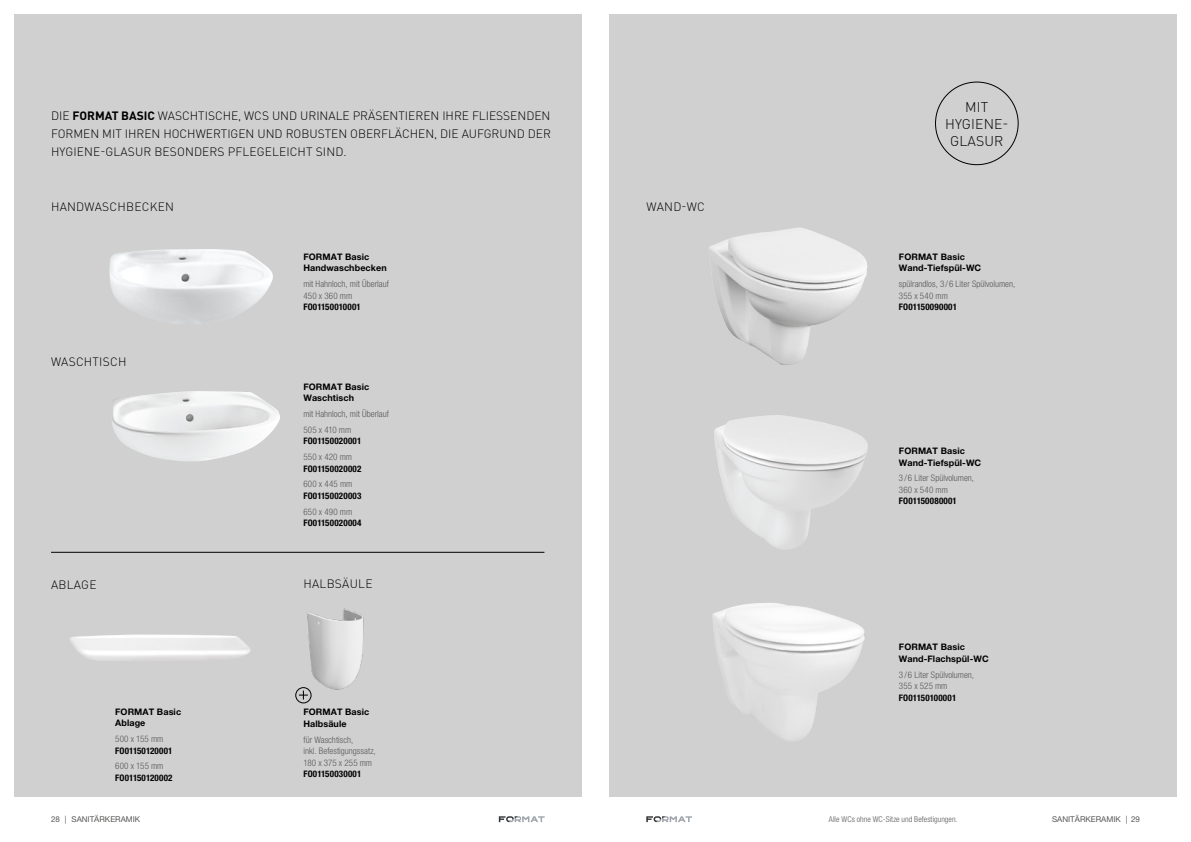
<style>
.page{position:relative;width:1191px;height:842px;background:#fff}
.page>*{position:absolute;margin:0;border:0;box-sizing:border-box;transform-origin:0 0}
.t1{font:300 14px/16.8px "DIN Pro";letter-spacing:.01em;color:#000;text-align:center}
.t2{font:300 12px/18px "DIN Pro";letter-spacing:.01em;color:#000;text-align:justify}
.t3{font:300 condensed 9px/11.5px "Helvetica Neue LT Pro";letter-spacing:.005em;color:#575756}
.t4{font:700 9px/11.5px "Helvetica Neue LT Pro";letter-spacing:.01em;color:#000}
.t5{font:700 condensed 9px "Helvetica Neue LT Pro";letter-spacing:.02em;color:#000}
.t6{font:300 condensed 8px "Helvetica Neue LT Pro";letter-spacing:.01em;color:#575756}
.t7{font:8px "Helvetica Neue LT Pro";color:#575756}
.s1{font-weight:700}
</style>
<div class="page">
<div style="left:609px;top:14px;width:567px;height:783px;background:#d0d0d0"></div>
<div style="left:14px;top:14px;width:567px;height:783px;background:#d0d0d0"></div>
<svg style="left:499px;top:816px;width:45px;height:6px"></svg>
<svg style="left:646px;top:816px;width:46px;height:6px"></svg>
<img style="left:109px;top:249px;width:164px;height:75px">
<img style="left:112px;top:391px;width:168px;height:70px">
<img style="left:303px;top:608px;width:61px;height:84px">
<img style="left:70px;top:634px;width:180px;height:26px">
<hr style="left:51px;top:552px;width:493px;height:1px;background:#000">
<div style="left:295px;top:687px;width:16px;height:16px;border:1px solid #000;border-radius:50%"></div>
<svg style="left:299px;top:691px;width:9px;height:8px"></svg>
<img style="left:714px;top:415px;width:154px;height:134px">
<img style="left:712px;top:603px;width:153px;height:137px">
<div style="left:935px;top:82px;width:83px;height:83px;border:1px solid #000;border-radius:50%"></div>
<img style="left:709px;top:227px;width:159px;height:138px">
<h2 class="t2" style="left:51px;top:106px;width:501px">DIE <span class="s1">FORMAT BASIC</span> WASCHTISCHE, WCS UND URINALE PRÄSENTIEREN IHRE FLIESSENDEN FORMEN MIT IHREN HOCHWERTIGEN UND ROBUSTEN OBERFLÄCHEN, DIE AUFGRUND DER HYGIENE-GLASUR BESONDERS PFLEGELEICHT SIND.</h2>
<h2 class="t2" style="left:51px;top:197px;width:124px">HANDWASCHBECKEN</h2>
<h2 class="t2" style="left:51px;top:352px;width:77px">WASCHTISCH</h2>
<p class="t4" style="left:303px;top:251px;width:85px">FORMAT Basic<br>Handwaschbecken</p>
<p class="t3" style="left:303px;top:278px;width:87px">mit Hahnloch, mit Überlauf<br>450 x 360 mm</p>
<p class="t5" style="left:303px;top:301px;width:59px">FO01150010001</p>
<p class="t4" style="left:303px;top:381px;width:67px">FORMAT Basic<br>Waschtisch</p>
<p class="t3" style="left:303px;top:406px;width:87px;line-height:15.8px">mit Hahnloch, mit Überlauf<br>505 x 410 mm</p>
<p class="t5" style="left:303px;top:436px;width:59px">FO01150020001</p>
<p class="t3" style="left:303px;top:451px;width:50px">550 x 420 mm</p>
<p class="t5" style="left:303px;top:463px;width:60px">FO01150020002</p>
<p class="t3" style="left:303px;top:478px;width:51px">600 x 445 mm</p>
<p class="t5" style="left:303px;top:490px;width:60px">FO01150020003</p>
<p class="t3" style="left:303px;top:506px;width:50px">650 x 490 mm</p>
<p class="t5" style="left:303px;top:517px;width:60px">FO01150020004</p>
<h2 class="t2" style="left:51px;top:575px;width:47px">ABLAGE</h2>
<h2 class="t2" style="left:303px;top:574px;width:71px">HALBSÄULE</h2>
<p class="t4" style="left:115px;top:706px;width:67px">FORMAT Basic<br>Ablage</p>
<p class="t3" style="left:115px;top:733px;width:50px">500 x 155 mm</p>
<p class="t5" style="left:115px;top:745px;width:59px">FO01150120001</p>
<p class="t3" style="left:115px;top:760px;width:50px">600 x 155 mm</p>
<p class="t5" style="left:115px;top:772px;width:59px">FO01150120002</p>
<p class="t4" style="left:303px;top:705px;width:67px;line-height:12px">FORMAT Basic<br>Halbsäule</p>
<p class="t3" style="left:303px;top:734px;width:74px">für Waschtisch,<br>inkl. Befestigungssatz,<br>180 x 375 x 255 mm</p>
<p class="t5" style="left:303px;top:768px;width:59px">FO01150030001</p>
<h2 class="t2" style="left:646px;top:197px;width:60px">WAND-WC</h2>
<h1 class="t1" style="left:945px;top:98px;width:65px">MIT<br>HYGIENE-<br>GLASUR</h1>
<p class="t4" style="left:899px;top:251px;width:84px">FORMAT Basic<br>Wand-Tiefspül-WC</p>
<p class="t3" style="left:899px;top:278px;width:118px">spülrandlos, 3 / 6 Liter Spülvolumen,<br>355 x 540 mm</p>
<p class="t5" style="left:899px;top:301px;width:60px">FO01150090001</p>
<p class="t4" style="left:899px;top:445px;width:84px">FORMAT Basic<br>Wand-Tiefspül-WC</p>
<p class="t3" style="left:899px;top:472px;width:77px">3 / 6 Liter Spülvolumen,<br>360 x 540 mm</p>
<p class="t5" style="left:899px;top:496px;width:60px">FO01150080001</p>
<p class="t4" style="left:899px;top:641px;width:91px">FORMAT Basic<br>Wand-Flachspül-WC</p>
<p class="t3" style="left:899px;top:669px;width:77px">3 / 6 Liter Spülvolumen,<br>355 x 525 mm</p>
<p class="t5" style="left:899px;top:692px;width:59px">FO01150100001</p>
<p class="t7" style="left:51px;top:814px;width:91px">28 | SANITÄRKERAMIK</p>
<p class="t7" style="left:1052px;top:815px;width:89px">SANITÄRKERAMIK | 29</p>
<p class="t6" style="left:829px;top:815px;width:130px">Alle WCs ohne WC-Sitze und Befestigungen.</p>
</div>
